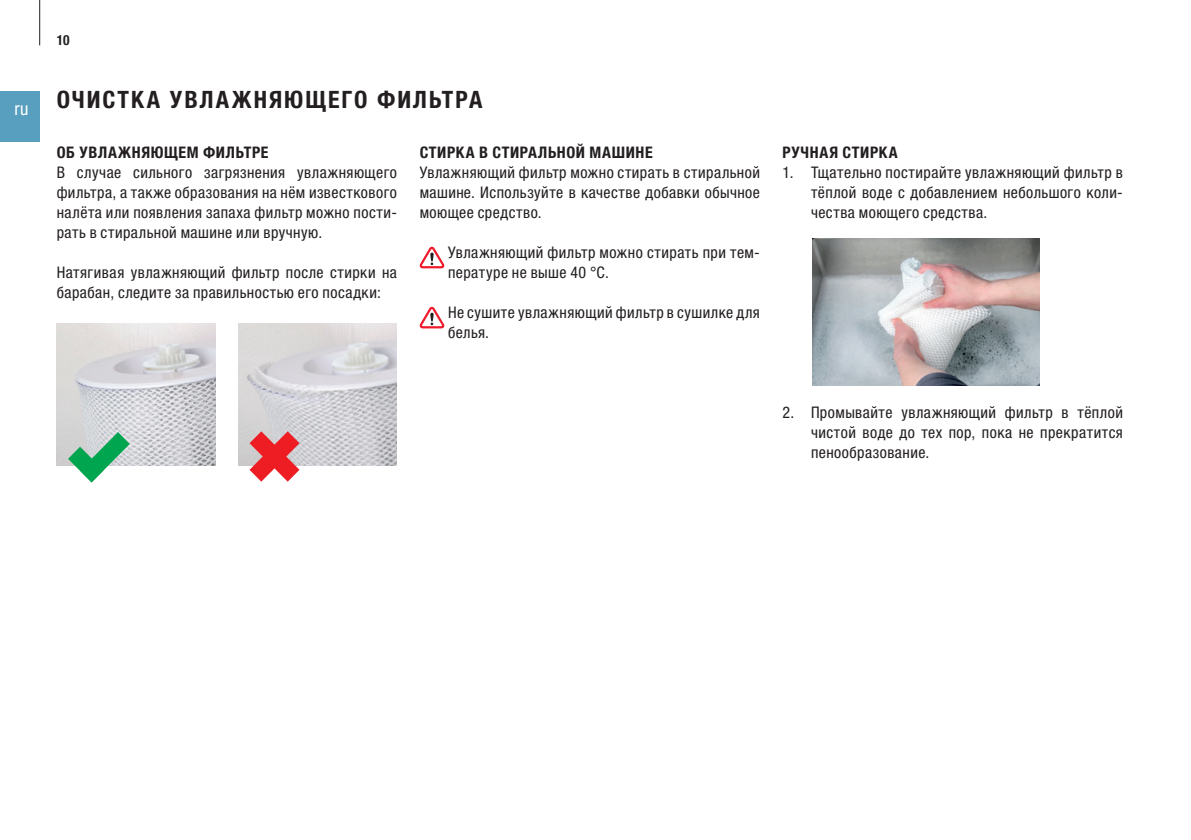
<style>
.page{position:relative;width:1191px;height:840px;background:#fff}
.page>*{position:absolute;margin:0;border:0;box-sizing:border-box;transform-origin:0 0}
.t1{font:700 condensed 24px "Helvetica Neue LTW1 G";letter-spacing:.085em;color:#231f20}
.t2{font:condensed 16px/20px "Helvetica Neue LTW1 G";letter-spacing:.03em;color:#231f20;text-align:justify}
.t3{font:700 condensed 16px "Helvetica Neue LTW1 G";letter-spacing:.04em;color:#231f20}
.t4{font:700 condensed 14px "Helvetica Neue LTW1 G";color:#231f20;scale:.96 1}
</style>
<div class="page">
<div style="left:0;top:91px;width:40px;height:51px;background:#589ebf"></div>
<hr style="left:39px;top:0;width:1px;height:45px;background:#231f20">
<svg style="left:420px;top:246px;width:24px;height:22px"></svg>
<svg style="left:420px;top:306px;width:24px;height:22px"></svg>
<img style="left:812px;top:239px;width:227px;height:146px">
<img style="left:57px;top:323px;width:158px;height:142px">
<svg style="left:68px;top:432px;width:62px;height:50px"></svg>
<img style="left:238px;top:323px;width:159px;height:142px">
<svg style="left:249px;top:431px;width:50px;height:50px;background:#e7676b"></svg>
<p class="t4" style="left:57px;top:32px;width:15px">10</p>
<h1 class="t1" style="left:14px;top:85px;width:469px"><sub>ru</sub> ОЧИСТКА УВЛАЖНЯЮЩЕГО ФИЛЬТРА</h1>
<p class="t3" style="left:57px;top:142px;width:213px">ОБ УВЛАЖНЯЮЩЕМ ФИЛЬТРЕ</p>
<p class="t2" style="left:57px;top:162px;width:342px">В случае сильного загрязнения увлажняющего фильтра, а также образования на нём известкового налёта или появления запаха фильтр можно пости&shy;рать в стиральной машине или вручную.</p>
<p class="t2" style="left:57px;top:262px;width:342px">Натягивая увлажняющий фильтр после стирки на барабан, следите за правильностью его посадки:</p>
<p class="t3" style="left:420px;top:142px;width:235px">СТИРКА В СТИРАЛЬНОЙ МАШИНЕ</p>
<p class="t2" style="left:420px;top:162px;width:342px">Увлажняющий фильтр можно стирать в стиральной машине. Используйте в качестве добавки обычное моющее средство.</p>
<p class="t2" style="left:448px;top:242px;width:313px">Увлажняющий фильтр можно стирать при тем&shy;пературе не выше 40 °C.</p>
<p class="t2" style="left:448px;top:302px;width:313px">Не сушите увлажняющий фильтр в сушилке для белья.</p>
<p class="t3" style="left:782px;top:142px;width:116px">РУЧНАЯ СТИРКА</p>
<p class="t2" style="left:811px;top:162px;width:313px;text-indent:-28px">1. Тщательно постирайте увлажняющий фильтр в тёплой воде с добавлением небольшого коли&shy;чества моющего средства.</p>
<p class="t2" style="left:811px;top:402px;width:313px;text-indent:-28px">2. Промывайте увлажняющий фильтр в тёплой чистой воде до тех пор, пока не прекратится пенообразование.</p>
</div>
